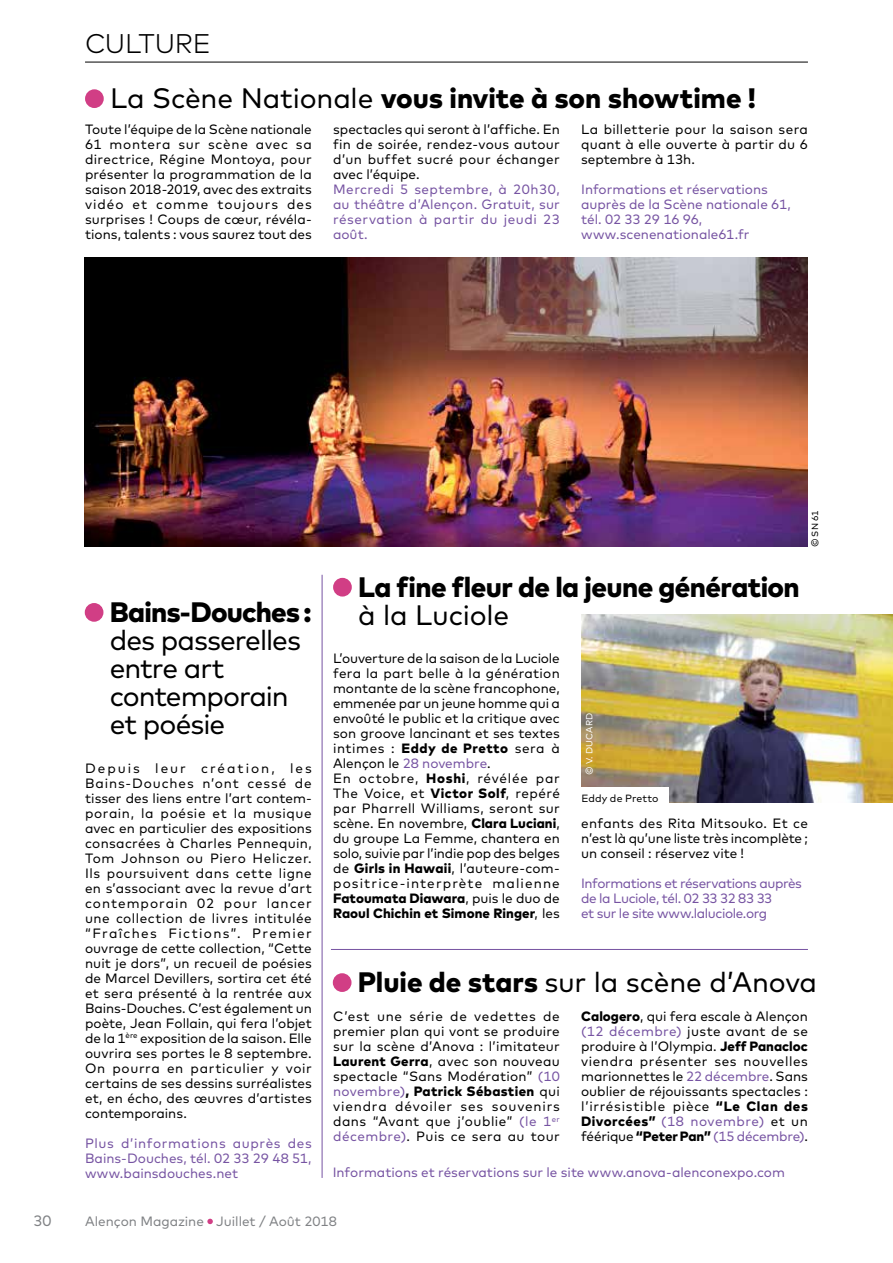
<style>
.page{position:relative;width:893px;height:1263px;background:#fff}
.page>*{position:absolute;margin:0;border:0;box-sizing:border-box;transform-origin:0 0}
.t1{font:800 28.2px "Mark";letter-spacing:-.02em;color:#000}
.t2{font:28.2px/28.2px "Mark";letter-spacing:-.035em;color:#000}
.t3{font:800 28.2px "Mark";color:#000}
.t4{font:28.2px "Mark";letter-spacing:-.005em;color:#000}
.t5{font:300 27px "Mark";letter-spacing:-.01em;color:#000}
.t6{font:15px "Mark";color:#808285}
.t7{font:13.5px/15px "Mark";letter-spacing:.005em;color:#000;text-align:justify}
.t8{font:13.5px/15px "Mark";color:#7653a2;text-align:justify}
.t9{font:13.5px/15px "Mark";letter-spacing:-.03em;color:#7653a2}
.t10{font:13.5px "Mark";color:#808285}
.t11{font:10.5px "Mark";letter-spacing:.005em;color:#000}
.t12{font:9px "Mark";letter-spacing:.02em;color:#fff}
.t13{font:9px "Mark";color:#000}
.s1{font-weight:400}
.s2{font-weight:800}
.s3{color:#7653a2}
</style>
<div class="page">
<svg style="left:207px;top:1219px;width:6px;height:5px"></svg>
<hr style="left:85px;top:62px;width:723px;height:1px;background:#000">
<div style="left:85px;top:89px;width:19px;height:19px;background:#d13e85;border-radius:50%"></div>
<div style="left:85px;top:603px;width:18px;height:19px;background:#d13e85;border-radius:50%"></div>
<div style="left:333px;top:973px;width:18px;height:19px;background:#d13e85;border-radius:50%"></div>
<div style="left:333px;top:578px;width:19px;height:18px;background:#d13e85;border-radius:50%"></div>
<img style="left:581px;top:614px;width:312px;height:188px">
<img style="left:85px;top:258px;width:723px;height:288px">
<hr style="left:322px;top:575px;width:1px;height:603px;background:#7653a2">
<hr style="left:331px;top:949px;width:477px;height:1px;background:#7653a2">
<div style="left:570px;top:787px;width:99px;height:22px;background:#fff"></div>
<h2 class="t5" style="left:85px;top:28px;width:127px">CULTURE</h2>
<h1 class="t3" style="left:110px;top:82px;width:647px"><span class="s1">La Scène Nationale</span> vous invite à son showtime !</h1>
<p class="t7" style="left:85px;top:122px;width:228px">Toute l’équipe de la Scène nationale 61 montera sur scène avec sa directrice, Régine Montoya, pour présenter la programmation de la saison 2018-2019, avec des extraits vidéo et comme toujours des surprises ! Coups de cœur, révéla&shy;tions, talents : vous saurez tout des</p>
<p class="t7" style="left:333px;top:122px;width:228px">spectacles qui seront à l’affiche. En fin de soirée, rendez-vous autour d’un buffet sucré pour échanger avec l’équipe.</p>
<p class="t8" style="left:333px;top:182px;width:228px">Mercredi 5 septembre, à 20h30, au théâtre d’Alençon. Gratuit, sur réservation à partir du jeudi 23 août.</p>
<p class="t7" style="left:581px;top:122px;width:228px">La billetterie pour la saison sera quant à elle ouverte à partir du 6 septembre à 13h.</p>
<p class="t8" style="left:581px;top:182px;width:211px;text-align:left">Informations et réservations auprès de la Scène nationale 61, tél. 02 33 29 16 96, www.scenenationale61.fr</p>
<p class="t13" style="left:810px;top:547px;width:39px;rotate:-90deg">© SN 61</p>
<h1 class="t1" style="left:110px;top:595px;width:204px">Bains-Douches :</h1>
<h1 class="t2" style="left:110px;top:626px;width:193px">des passerelles entre art contemporain et poésie</h1>
<p class="t7" style="left:85px;top:761px;width:228px">Depuis leur création, les Bains-Douches n’ont cessé de tisser des liens entre l’art contem&shy;porain, la poésie et la musique avec en particulier des expositions consacrées à Charles Pennequin, Tom Johnson ou Piero Heliczer.<br>Ils poursuivent dans cette ligne en s’associant avec la revue d’art contemporain 02 pour lancer une collection de livres intitulée “Fraîches Fictions”. Premier ouvrage de cette collection, “Cette nuit je dors”, un recueil de poésies de Marcel Devillers, sortira cet été et sera présenté à la rentrée aux Bains-Douches. C’est également un poète, Jean Follain, qui fera l’objet de la 1<sup>ère</sup> exposition de la saison. Elle ouvrira ses portes le 8 septembre.<br>On pourra en particulier y voir certains de ses dessins surréalistes et, en écho, des œuvres d’artistes contemporains.</p>
<p class="t8" style="left:85px;top:1136px;width:228px">Plus d’informations auprès des Bains-Douches, tél. 02 33 29 48 51, www.bainsdouches.net</p>
<h1 class="t1" style="left:358px;top:570px;width:443px">La fine fleur de la jeune génération</h1>
<h1 class="t4" style="left:358px;top:598px;width:153px">à la Luciole</h1>
<p class="t7" style="left:333px;top:650px;width:228px;text-align:left">L’ouverture de la saison de la Luciole fera la part belle à la génération montante de la scène francophone, emmenée par un jeune homme qui a envoûté le public et la critique avec son groove lancinant et ses textes intimes : <span class="s2">Eddy de Pretto</span> sera à Alençon le <span class="s3">28 novembre</span>.<br>En octobre, <span class="s2">Hoshi</span>, révélée par The Voice, et <span class="s2">Victor Solf</span>, repéré par Pharrell Williams, seront sur scène. En novembre, <span class="s2">Clara Luciani</span>, du groupe La Femme, chantera en solo, suivie par l’indie pop des belges de <span class="s2">Girls in Hawaii</span>, l’auteure-com&shy;positrice-interprète malienne <span class="s2">Fatoumata Diawara</span>, puis le duo de <span class="s2">Raoul Chichin et Simone Ringer</span>, les</p>
<p class="t12" style="left:584px;top:775px;width:64px;rotate:-90deg">© V. DUCARD</p>
<p class="t11" style="left:581px;top:792px;width:79px">Eddy de Pretto</p>
<p class="t7" style="left:581px;top:816px;width:228px">enfants des Rita Mitsouko. Et ce n’est là qu’une liste très incomplète ; un conseil : réservez vite !</p>
<p class="t9" style="left:581px;top:876px;width:222px">Informations et réservations auprès de la Luciole, tél. 02 33 32 83 33<br>et sur le site www.laluciole.org</p>
<h1 class="t4" style="left:358px;top:966px;width:461px"><span class="s2">Pluie de stars</span> sur la scène d’Anova</h1>
<p class="t7" style="left:333px;top:1009px;width:228px">C’est une série de vedettes de premier plan qui vont se produire sur la scène d’Anova : l’imitateur <span class="s2">Laurent Gerra</span>, avec son nouveau spectacle “Sans Modération” <span class="s3">(10 novembre)</span><span class="s2">, Patrick Sébastien</span> qui viendra dévoiler ses souvenirs dans “Avant que j’oublie” <span class="s3">(le 1</span><sup>er </sup><span class="s3">décembre)</span>. Puis ce sera au tour</p>
<p class="t7" style="left:581px;top:1009px;width:228px"><span class="s2">Calogero</span>, qui fera escale à Alençon <span class="s3">(12 décembre)</span> juste avant de se produire à l’Olympia. <span class="s2">Jeff Panacloc </span>viendra présenter ses nouvelles marionnettes le <span class="s3">22 décembre</span>. Sans oublier de réjouissants spectacles : l’irrésistible pièce <span class="s2">“Le Clan des Divorcées”</span> <span class="s3">(18 novembre)</span> et un féérique <span class="s2">“Peter Pan”</span> <span class="s3">(15 décembre)</span>.</p>
<p class="t8" style="left:333px;top:1164px;width:454px">Informations et réservations sur le site www.anova-alenconexpo.com</p>
<p class="t6" style="left:33px;top:1212px;width:20px">30</p>
<p class="t10" style="left:85px;top:1213px;width:253px">Alençon Magazine Juillet / Août 2018</p>
</div>
